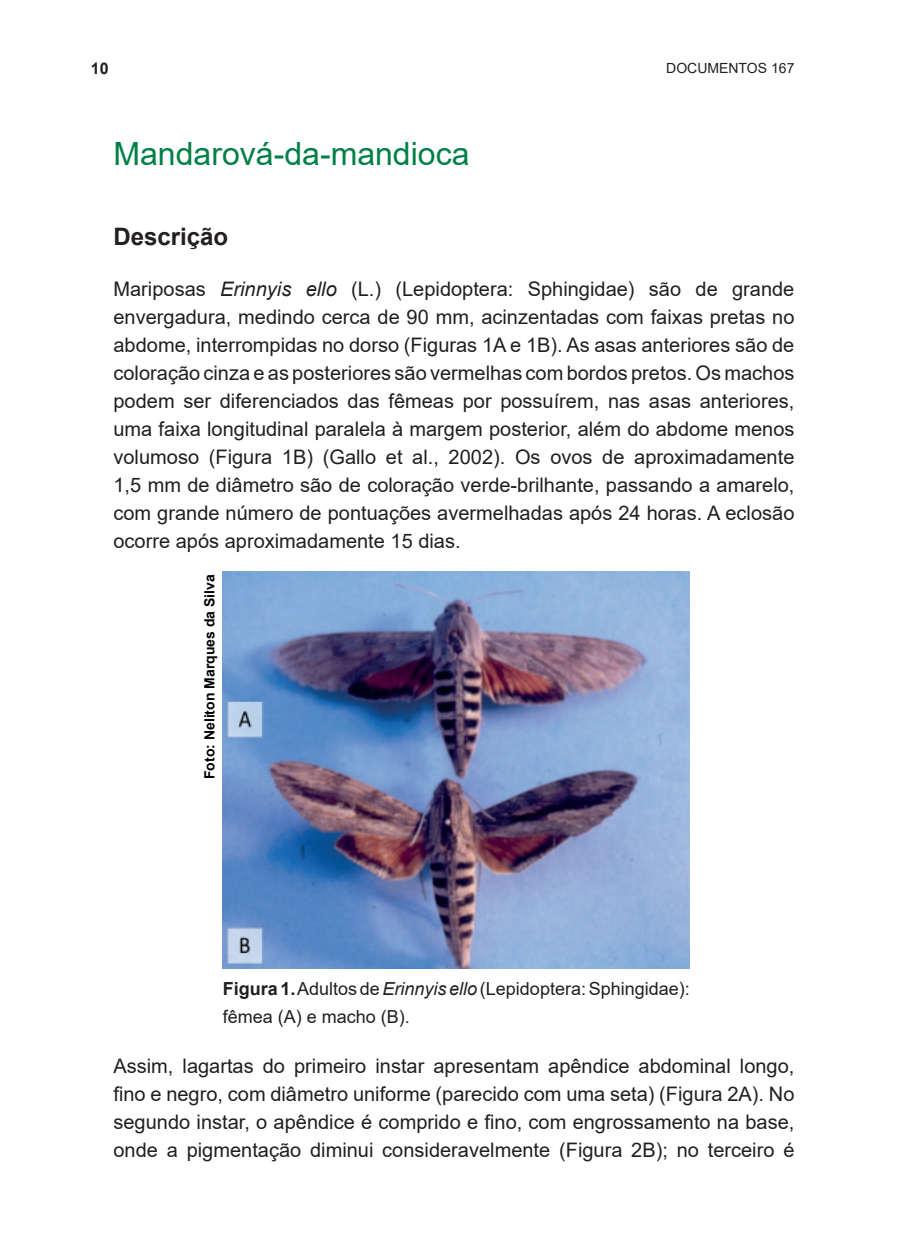
<style>
.page{position:relative;width:908px;height:1248px;background:#fff}
.page>*{position:absolute;margin:0;border:0;box-sizing:border-box;transform-origin:0 0}
.t1{font:32px "Arial";color:#007f46}
.t2{font:700 24px "Arial";color:#231f20}
.t3{font:20px/28px "Arial";color:#231f20;text-align:justify}
.t4{font:18px/28px "Arial";color:#231f20}
.t5{font:700 16px "Arial";color:#231f20}
.t6{font:700 14px "Arial";color:#000}
.t7{font:14px "Arial";color:#231f20}
.s1{font-style:italic}
.s2{font-weight:700}
</style>
<div class="page">
<img style="left:223px;top:571px;width:466px;height:397px">
<p class="t5" style="left:91px;top:57px;width:19px">10</p>
<p class="t7" style="left:666px;top:58px;width:130px">DOCUMENTOS 167</p>
<h1 class="t1" style="left:113px;top:132px;width:357px">Mandarová-da-mandioca</h1>
<p class="t2" style="left:113px;top:220px;width:116px">Descrição</p>
<p class="t3" style="left:113px;top:274px;width:682px">Mariposas <span class="s1">Erinnyis ello</span> (L.) (Lepidoptera: Sphingidae) são de grande envergadura, medindo cerca de 90 mm, acinzentadas com faixas pretas no abdome, interrompidas no dorso (Figuras 1A e 1B). As asas anteriores são de coloração cinza e as posteriores são vermelhas com bordos pretos. Os machos podem ser diferenciados das fêmeas por possuírem, nas asas anteriores, uma faixa longitudinal paralela à margem posterior, além do abdome menos volumoso (Figura 1B) (Gallo et al., 2002). Os ovos de aproximadamente 1,5 mm de diâmetro são de coloração verde-brilhante, passando a amarelo, com grande número de pontuações avermelhadas após 24 horas. A eclosão ocorre após aproximadamente 15 dias.</p>
<p class="t6" style="left:200px;top:779px;width:206px;rotate:-90deg">Foto: Neliton Marques da Silva</p>
<p class="t4" style="left:223px;top:974px;width:468px"><span class="s2">Figura 1.</span>Adultos de <span class="s1">Erinnyis ello</span> (Lepidoptera: Sphingidae): fêmea (A) e macho (B).</p>
<p class="t3" style="left:113px;top:1051px;width:682px">Assim, lagartas do primeiro instar apresentam apêndice abdominal longo, fino e negro, com diâmetro uniforme (parecido com uma seta) (Figura 2A). No segundo instar, o apêndice é comprido e fino, com engrossamento na base, onde a pigmentação diminui consideravelmente (Figura 2B); no terceiro é</p>
</div>
